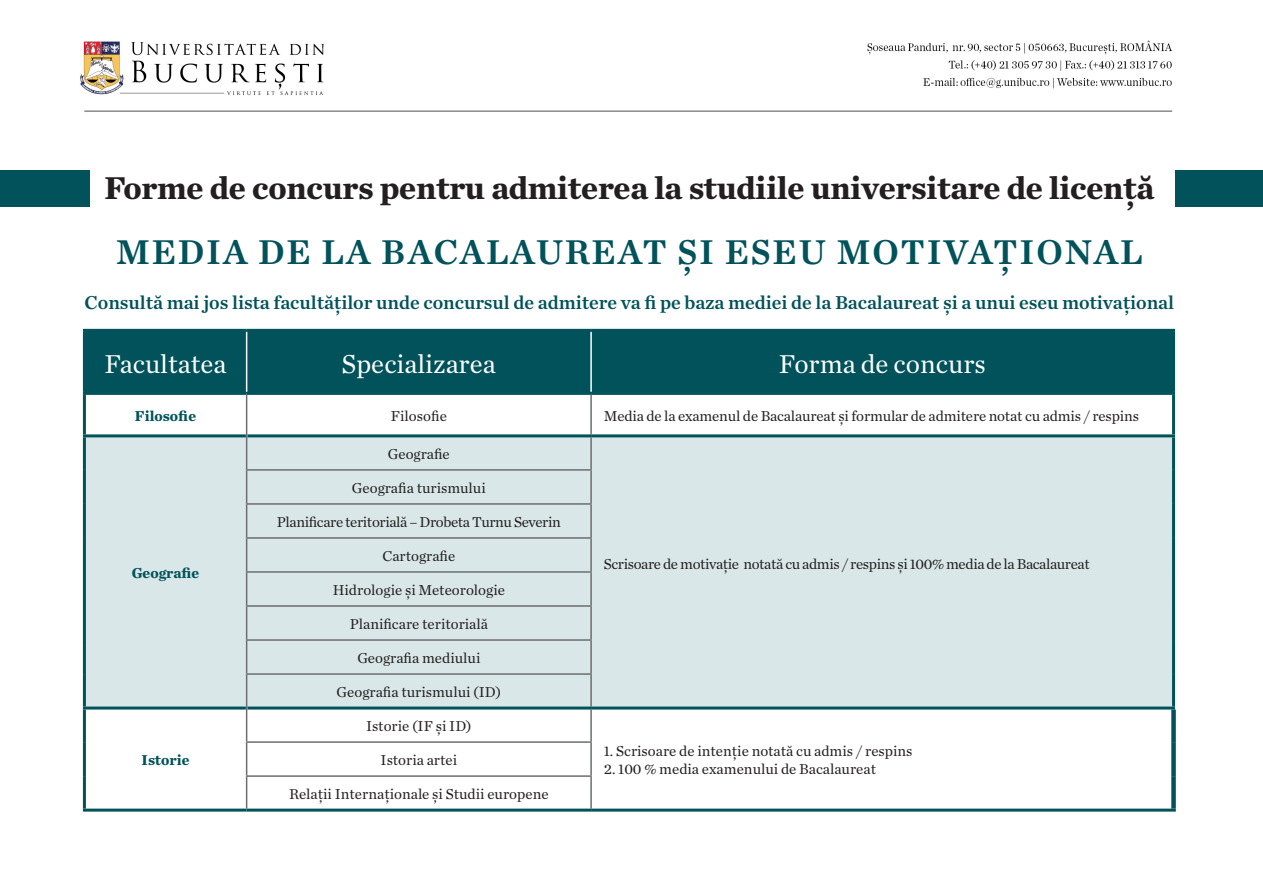
<style>
.page{position:relative;width:1263px;height:893px;background:#fff}
.page>*{position:absolute;margin:0;border:0;box-sizing:border-box;transform-origin:0 0}
.t1{font:36px "Chronicle Text G1 Semi";letter-spacing:.05em;color:#01525a}
.t2{font:700 33px "Chronicle Text G1";letter-spacing:-.01em;color:#231f20}
.t3{font:27px "Chronicle Text G1";color:#fff}
.t4{font:19.5px "Chronicle Text G1 Semi";letter-spacing:-.005em;color:#01525a}
.t5{font:15px "Chronicle Text G1";color:#231f20}
.t6{font:15px "Chronicle Text G1";letter-spacing:-.025em;color:#231f20}
.t7{font:700 15px "Chronicle Text G1";color:#01525a}
</style>
<div class="page">
<div style="left:86px;top:332px;width:1086px;height:60px;background:#01525a"></div>
<svg style="left:86px;top:395px;width:1085px;height:414px"></svg>
<div style="left:86px;top:437px;width:1086px;height:269px;background:#dae7e9"></div>
<hr style="left:590px;top:395px;width:2px;height:39px;background:#6c6d70">
<hr style="left:590px;top:437px;width:2px;height:32px;background:#6c6d70">
<hr style="left:590px;top:471px;width:2px;height:32px;background:#6c6d70">
<hr style="left:590px;top:505px;width:2px;height:32px;background:#6c6d70">
<hr style="left:590px;top:539px;width:2px;height:32px;background:#6c6d70">
<hr style="left:590px;top:573px;width:2px;height:32px;background:#6c6d70">
<hr style="left:590px;top:607px;width:2px;height:32px;background:#6c6d70">
<hr style="left:590px;top:641px;width:2px;height:32px;background:#6c6d70">
<hr style="left:590px;top:675px;width:2px;height:31px;background:#6c6d70">
<hr style="left:590px;top:709px;width:2px;height:32px;background:#6c6d70">
<hr style="left:590px;top:743px;width:2px;height:32px;background:#6c6d70">
<hr style="left:590px;top:777px;width:2px;height:32px;background:#6c6d70">
<hr style="left:246px;top:741px;width:346px;height:2px;background:#6c6d70">
<hr style="left:246px;top:775px;width:346px;height:2px;background:#6c6d70">
<hr style="left:246px;top:469px;width:346px;height:2px;background:#6c6d70">
<hr style="left:246px;top:503px;width:346px;height:2px;background:#6c6d70">
<hr style="left:246px;top:537px;width:346px;height:2px;background:#6c6d70">
<hr style="left:246px;top:571px;width:346px;height:2px;background:#6c6d70">
<hr style="left:246px;top:605px;width:346px;height:2px;background:#6c6d70">
<hr style="left:246px;top:639px;width:346px;height:2px;background:#6c6d70">
<hr style="left:246px;top:673px;width:346px;height:2px;background:#6c6d70">
<hr style="left:83px;top:329px;width:164px;height:3px;background:#01525a">
<hr style="left:83px;top:332px;width:3px;height:60px;background:#01525a">
<hr style="left:247px;top:329px;width:344px;height:3px;background:#01525a">
<hr style="left:591px;top:329px;width:584px;height:3px;background:#01525a">
<hr style="left:1172px;top:332px;width:3px;height:60px;background:#01525a">
<hr style="left:246px;top:332px;width:1px;height:60px;background:#fff">
<hr style="left:590px;top:332px;width:2px;height:60px;background:#fff">
<hr style="left:83px;top:392px;width:164px;height:3px;background:#01525a">
<hr style="left:247px;top:392px;width:344px;height:3px;background:#01525a">
<hr style="left:591px;top:392px;width:584px;height:3px;background:#01525a">
<hr style="left:83px;top:434px;width:163px;height:3px;background:#01525a">
<hr style="left:247px;top:434px;width:344px;height:3px;background:#01525a">
<hr style="left:591px;top:434px;width:584px;height:3px;background:#01525a">
<hr style="left:83px;top:706px;width:163px;height:3px;background:#01525a">
<hr style="left:247px;top:706px;width:344px;height:3px;background:#01525a">
<hr style="left:591px;top:706px;width:584px;height:3px;background:#01525a">
<hr style="left:83px;top:809px;width:164px;height:3px;background:#01525a">
<hr style="left:247px;top:809px;width:344px;height:3px;background:#01525a">
<hr style="left:591px;top:809px;width:585px;height:3px;background:#01525a">
<hr style="left:83px;top:395px;width:3px;height:39px;background:#01525a">
<hr style="left:83px;top:437px;width:3px;height:33px;background:#01525a">
<hr style="left:83px;top:470px;width:3px;height:34px;background:#01525a">
<hr style="left:83px;top:504px;width:3px;height:34px;background:#01525a">
<hr style="left:83px;top:538px;width:3px;height:34px;background:#01525a">
<hr style="left:83px;top:572px;width:3px;height:34px;background:#01525a">
<hr style="left:83px;top:606px;width:3px;height:34px;background:#01525a">
<hr style="left:83px;top:640px;width:3px;height:34px;background:#01525a">
<hr style="left:83px;top:674px;width:3px;height:32px;background:#01525a">
<hr style="left:83px;top:709px;width:3px;height:33px;background:#01525a">
<hr style="left:83px;top:742px;width:3px;height:34px;background:#01525a">
<hr style="left:83px;top:776px;width:3px;height:33px;background:#01525a">
<hr style="left:246px;top:708px;width:1px;height:33px;background:#6c6d70">
<hr style="left:246px;top:743px;width:1px;height:32px;background:#6c6d70">
<hr style="left:246px;top:777px;width:1px;height:32px;background:#6c6d70">
<hr style="left:246px;top:395px;width:1px;height:41px;background:#6c6d70">
<hr style="left:246px;top:436px;width:1px;height:33px;background:#6c6d70">
<hr style="left:246px;top:471px;width:1px;height:32px;background:#6c6d70">
<hr style="left:246px;top:505px;width:1px;height:32px;background:#6c6d70">
<hr style="left:246px;top:539px;width:1px;height:32px;background:#6c6d70">
<hr style="left:246px;top:573px;width:1px;height:32px;background:#6c6d70">
<hr style="left:246px;top:607px;width:1px;height:32px;background:#6c6d70">
<hr style="left:246px;top:641px;width:1px;height:32px;background:#6c6d70">
<hr style="left:246px;top:675px;width:1px;height:33px;background:#6c6d70">
<div style="left:1171px;top:709px;width:5px;height:33px;background:#01525a"></div>
<div style="left:1171px;top:742px;width:5px;height:34px;background:#01525a"></div>
<div style="left:1171px;top:776px;width:5px;height:33px;background:#01525a"></div>
<hr style="left:1172px;top:395px;width:3px;height:39px;background:#01525a">
<hr style="left:1172px;top:437px;width:3px;height:33px;background:#01525a">
<hr style="left:1172px;top:470px;width:3px;height:34px;background:#01525a">
<hr style="left:1172px;top:504px;width:3px;height:34px;background:#01525a">
<hr style="left:1172px;top:538px;width:3px;height:34px;background:#01525a">
<hr style="left:1172px;top:572px;width:3px;height:34px;background:#01525a">
<hr style="left:1172px;top:606px;width:3px;height:34px;background:#01525a">
<hr style="left:1172px;top:640px;width:3px;height:34px;background:#01525a">
<hr style="left:1172px;top:674px;width:3px;height:32px;background:#01525a">
<div style="left:0;top:170px;width:89px;height:37px;background:#01525a"></div>
<div style="left:1176px;top:170px;width:87px;height:37px;background:#01525a"></div>
<img style="left:80px;top:40px;width:1093px;height:72px">
<p class="t2" style="left:105px;top:162px;width:1051px">Forme de concurs pentru admiterea la studiile universitare de licenţă</p>
<p class="t1" style="left:116px;top:224px;width:1028px">MEDIA DE LA BACALAUREAT ȘI ESEU MOTIVAŢIONAL</p>
<p class="t4" style="left:85px;top:287px;width:1091px">Consultă mai jos lista facultăţilor unde concursul de admitere va fi pe baza mediei de la Bacalaureat și a unui eseu motivaţional</p>
<p class="t3" style="left:105px;top:343px;width:123px">Facultatea</p>
<p class="t3" style="left:342px;top:343px;width:155px">Specializarea</p>
<p class="t3" style="left:779px;top:343px;width:208px">Forma de concurs</p>
<p class="t7" style="left:135px;top:403px;width:63px">Filosofie</p>
<p class="t5" style="left:391px;top:404px;width:58px">Filosofie</p>
<p class="t5" style="left:604px;top:404px;width:537px">Media de la examenul de Bacalaureat și formular de admitere notat cu admis / respins</p>
<p class="t7" style="left:132px;top:561px;width:69px">Geografie</p>
<p class="t7" style="left:142px;top:748px;width:49px">Istorie</p>
<p class="t5" style="left:388px;top:443px;width:64px">Geografie</p>
<p class="t5" style="left:352px;top:477px;width:135px">Geografia turismului</p>
<p class="t6" style="left:277px;top:511px;width:285px">Planificare teritorială – Drobeta Turnu Severin</p>
<p class="t5" style="left:382px;top:545px;width:74px">Cartografie</p>
<p class="t5" style="left:333px;top:579px;width:174px">Hidrologie și Meteorologie</p>
<p class="t5" style="left:350px;top:613px;width:140px">Planificare teritorială</p>
<p class="t5" style="left:357px;top:647px;width:125px">Geografia mediului</p>
<p class="t5" style="left:337px;top:681px;width:166px">Geografia turismului (ID)</p>
<p class="t5" style="left:366px;top:715px;width:107px">Istorie (IF și ID)</p>
<p class="t5" style="left:381px;top:749px;width:78px">Istoria artei</p>
<p class="t5" style="left:289px;top:783px;width:261px">Relaţii Internaţionale și Studii europene</p>
<p class="t6" style="left:604px;top:553px;width:487px">Scrisoare de motivaţie notată cu admis / respins și 100% media de la Bacalaureat</p>
<p class="t5" style="left:604px;top:740px;width:310px">1. Scrisoare de intenţie notată cu admis / respins</p>
<p class="t5" style="left:604px;top:758px;width:274px">2. 100 % media examenului de Bacalaureat</p>
</div>
